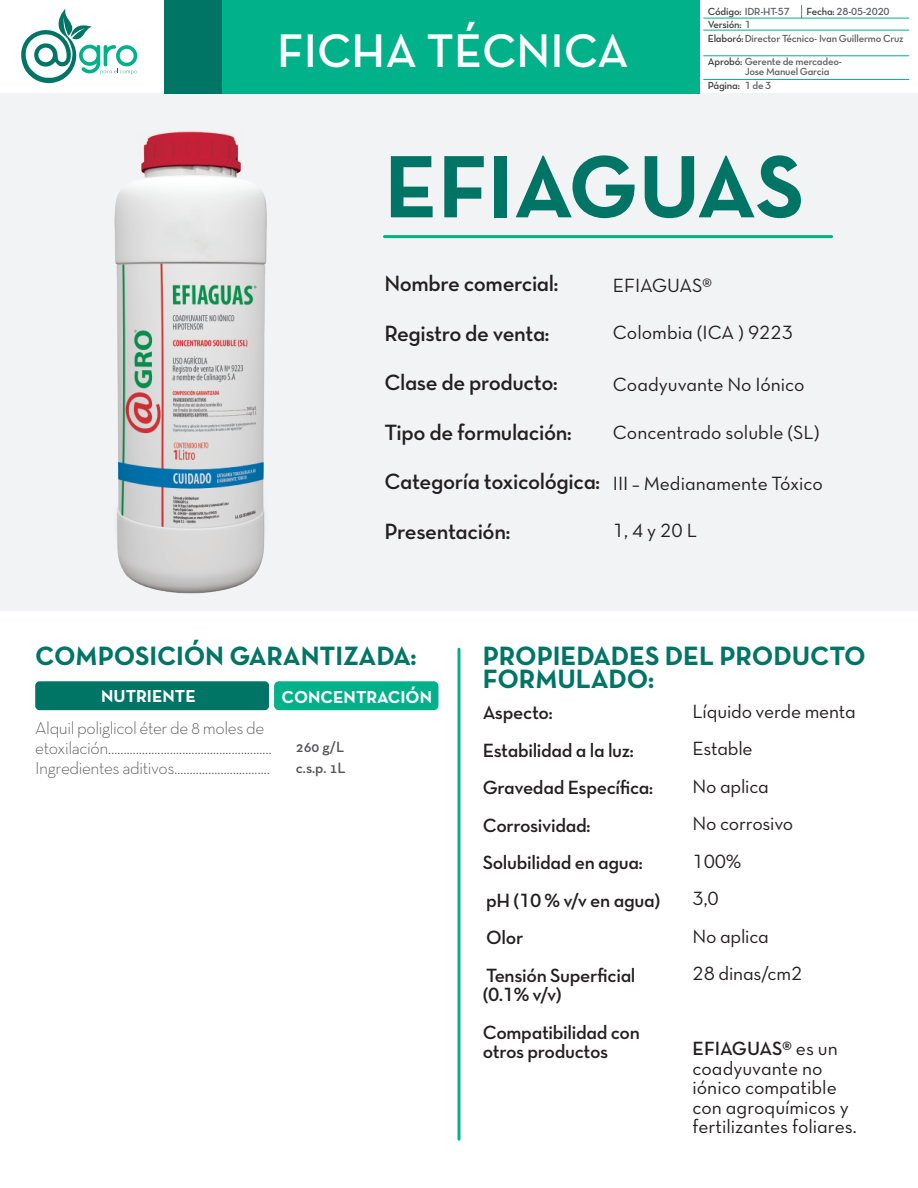
<style>
.page{position:relative;width:918px;height:1188px;background:#fff}
.page>*{position:absolute;margin:0;border:0;box-sizing:border-box;transform-origin:0 0}
.t1{font:90px "Neutra Text TF Bold Alt";color:#007566}
.t2{font:48px "Neutra Text TF Demi Alt";color:#fff}
.t3{font:27px/22.5px "Neutra Text TF Bold Alt";letter-spacing:-.005em;color:#007566}
.t4{font:22.5px "Neutra Text TF Demi Alt";letter-spacing:-.015em;color:#231f20}
.t5{font:19.5px/37.5px "Neutra Text TF Book Alt";color:#231f20}
.t6{font:19.5px/37.5px "Neutra Text TF Demi Alt";letter-spacing:-.015em;color:#231f20}
.t7{font:300 17.7px/20.1px "Neutra Text TF";letter-spacing:-.025em;color:#565659}
.t8{font:17.7px "Neutra Text TF Bold Alt";color:#fff}
.t9{font:600 15.15px/20.1px "Neutra Text TF";color:#565659}
.t10{font:10.5px/14.1px "Neutra Text TF Demi Alt";letter-spacing:-.02em;color:#5e5f62}
.t11{font:10.5px "Neutra Text TF Demi Alt";letter-spacing:-.02em;color:#3e3e3f}
.s1{color:#3e3e3f}
.s2{font-family:"Neutra Text TF Book Alt"}
</style>
<div class="page">
<div style="left:0;top:93px;width:918px;height:517px;background:#f2f3f4"></div>
<hr style="left:384px;top:235px;width:448px;height:3px;background:#00b18a">
<div style="left:35px;top:681px;width:234px;height:29px;background:#007566;border-radius:4px"></div>
<div style="left:274px;top:681px;width:164px;height:29px;background:#00b18a;border-radius:5px"></div>
<hr style="left:458px;top:649px;width:2px;height:490px;background:#00b18a">
<svg style="left:21px;top:9px;width:116px;height:75px"></svg>
<div style="left:222px;top:0;width:478px;height:93px;background:#00b18a"></div>
<div style="left:164px;top:0;width:58px;height:93px;background:#007566"></div>
<img style="left:114px;top:131px;width:153px;height:463px">
<hr style="left:704px;top:18px;width:205px;height:1px;background:#00b18a">
<hr style="left:704px;top:30px;width:205px;height:1px;background:#00b18a">
<hr style="left:704px;top:55px;width:205px;height:1px;background:#00b18a">
<hr style="left:704px;top:79px;width:205px;height:1px;background:#00b18a">
<svg style="left:801px;top:5px;width:1px;height:13px"></svg>
<h2 class="t2" style="left:277px;top:21px;width:353px">FICHA TÉCNICA</h2>
<p class="t10" style="left:708px;top:4px;width:84px"><span class="s1">Código:</span> IDR-HT-57</p>
<p class="t10" style="left:806px;top:4px;width:85px"><span class="s1">Fecha:</span> 28-05-2020</p>
<p class="t10" style="left:708px;top:17px;width:197px"><span class="s1">Versión:</span> 1<br><span class="s1">Elaboró:</span>Director Técnico- Ivan Guillermo Cruz</p>
<p class="t10" style="left:708px;top:54px;width:136px"><span class="s1">Aprobó:</span> Gerente de mercadeo-</p>
<p class="t11" style="left:708px;top:79px;width:33px">Página:</p>
<p class="t10" style="left:745px;top:65px;width:86px">Jose Manuel Garcia<br>1 de 3</p>
<h1 class="t1" style="left:384px;top:131px;width:421px">EFIAGUAS</h1>
<p class="t4" style="left:384px;top:270px;width:175px">Nombre comercial:</p>
<p class="t4" style="left:384px;top:319px;width:166px">Registro de venta:</p>
<p class="t4" style="left:384px;top:369px;width:175px">Clase de producto:</p>
<p class="t4" style="left:384px;top:418px;width:189px">Tipo de formulación:</p>
<p class="t4" style="left:384px;top:468px;width:217px">Categoría toxicológica:</p>
<p class="t4" style="left:384px;top:517px;width:127px">Presentación:</p>
<p class="t5" style="left:613px;top:266px;width:101px">EFIAGUAS®</p>
<p class="t5" style="left:613px;top:313px;width:182px">Colombia (ICA ) 9223</p>
<p class="t5" style="left:613px;top:365px;width:193px">Coadyuvante No Iónico</p>
<p class="t5" style="left:613px;top:414px;width:208px">Concentrado soluble (SL)</p>
<p class="t5" style="left:613px;top:464px;width:212px">III – Medianamente Tóxico</p>
<p class="t5" style="left:613px;top:511px;width:86px">1, 4 y 20 L</p>
<h3 class="t3" style="left:35px;top:644px;width:383px">COMPOSICIÓN GARANTIZADA:</h3>
<h3 class="t3" style="left:483px;top:644px;width:384px">PROPIEDADES DEL PRODUCTO<br>FORMULADO:</h3>
<p class="t8" style="left:101px;top:685px;width:96px">NUTRIENTE</p>
<p class="t8" style="left:282px;top:686px;width:152px">CONCENTRACIÓN</p>
<p class="t7" style="left:35px;top:718px;width:238px">Alquil poliglicol éter de 8 moles de etoxilación.....................................................<br>Ingredientes aditivos...............................</p>
<p class="t5" style="left:693px;top:692px;width:165px">Líquido verde menta<br>Estable<br>No aplica<br>No corrosivo<br>100%<br>3,0<br>No aplica<br>28 dinas/cm2</p>
<p class="t6" style="left:483px;top:693px;width:179px">Aspecto:<br>Estabilidad a la luz:<br>Gravedad Específica:<br>Corrosividad:<br>Solubilidad en agua: pH (10 % v/v en agua)<br>Olor<br>Tensión Superficial</p>
<p class="t6" style="left:483px;top:975px;width:159px">(0.1% v/v)<br>Compatibilidad con</p>
<p class="t6" style="left:483px;top:1032px;width:127px">otros productos</p>
<p class="t9" style="left:296px;top:737px;width:51px">260 g/L c.s.p. 1L</p>
<p class="t6" style="left:693px;top:1029px;width:147px">EFIAGUAS® <span class="s2">es un</span></p>
<p class="t5" style="left:693px;top:1058px;width:166px;line-height:19.5px">coadyuvante no iónico compatible con agroquímicos y fertilizantes foliares.</p>
</div>
